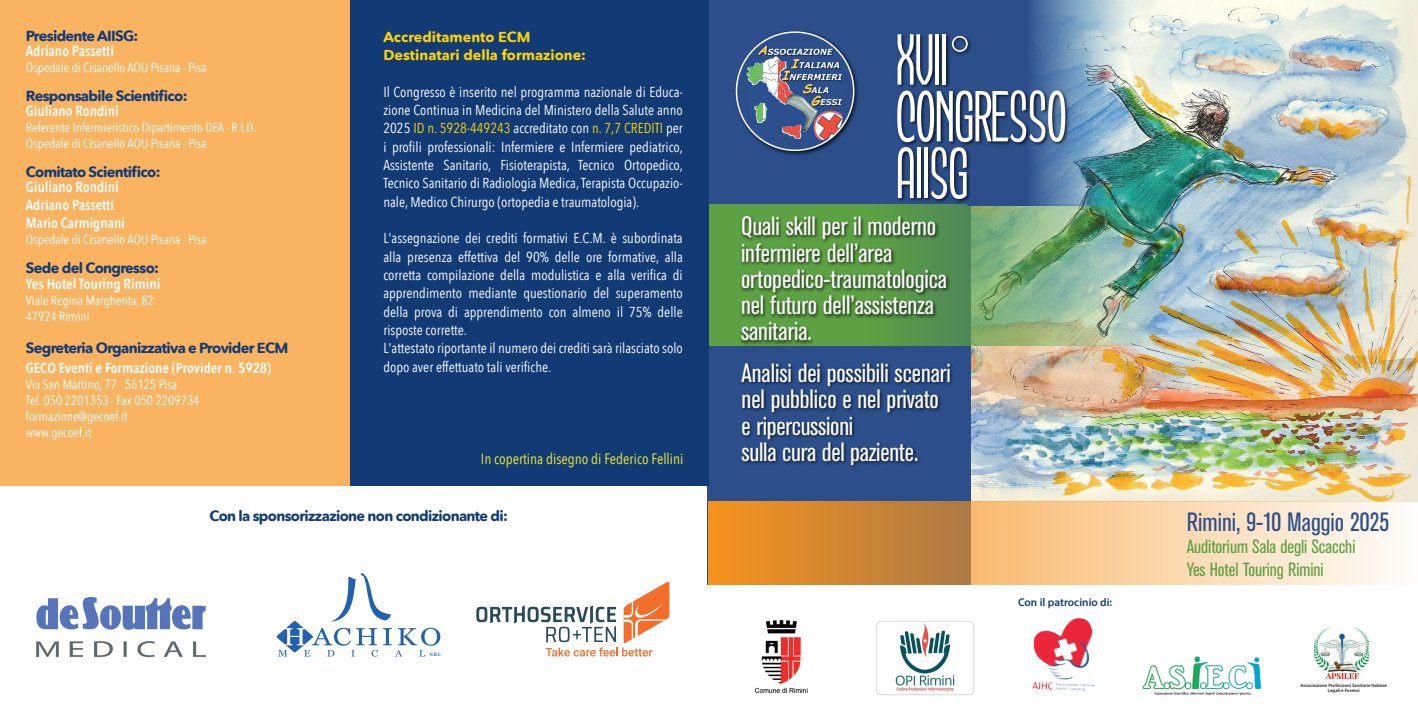
<style>
.page{position:relative;width:1418px;height:709px;background:#fff}
.page>*{position:absolute;margin:0;border:0;box-sizing:border-box;transform-origin:0 0}
.t1{font:71.88px/56.8px "Conseration DEMO";letter-spacing:-.025em;color:#fff}
.t2{font:condensed 26.25px/26.2px "Akzidenz Grotesk BE";letter-spacing:-.005em;color:#fff}
.t3{font:condensed 26.12px "Akzidenz Grotesk BE";color:#2c4f8c}
.t4{font:condensed 19px/22.6px "Akzidenz Grotesk BE";letter-spacing:-.005em;color:#5ca143}
.t5{font:15px "Avenir Next Condensed";color:#f4ed2f}
.t6{font:700 14.62px "Avenir Next Rounded Pro";letter-spacing:-.045em;color:#123b76}
.t7{font:600 14.62px/18.4px "Avenir Next Condensed";color:#fff}
.t8{font:14.38px/18.4px "Avenir Next Condensed";color:#fff;text-align:justify}
.t9{font:700 14.38px/18.4px "Avenir Next Rounded Pro";color:#fed304}
.t10{font:13.38px/16px "Avenir Next Condensed";color:#fff}
.t11{font:13.12px/16px "Avenir Next Condensed";color:#fff}
.t12{font:600 11.25px "Myriad Pro";color:#123b76}
.t13{font:600 5.12px "Minion Pro";color:#2161ae;scale:1.16 1}
.t14{font:600 4.75px/5.8px "Myriad Pro";color:#231f20;text-align:center}
.s1{color:#fed304}
</style>
<div class="page">
<img style="left:971px;top:0;width:446px;height:501px">
<div style="left:708px;top:0;width:263px;height:584px;background:#2c4f8c"></div>
<img style="left:709px;top:204px;width:458px;height:141px">
<img style="left:971px;top:0;width:154px;height:205px">
<img style="left:736px;top:30px;width:123px;height:126px">
<svg style="left:736px;top:32px;width:117px;height:118px"></svg>
<img style="left:742px;top:39px;width:103px;height:104px">
<svg style="left:762px;top:137px;width:68px;height:10px"></svg>
<svg style="left:767px;top:37px;width:56px;height:6px"></svg>
<svg style="left:741px;top:63px;width:9px;height:58px"></svg>
<svg style="left:839px;top:57px;width:10px;height:72px"></svg>
<img style="left:892px;top:20px;width:181px;height:203px">
<img style="left:948px;top:33px;width:26px;height:25px">
<div style="left:951px;top:36px;width:16px;height:16px;border:2px solid #fff;border-radius:50%"></div>
<img style="left:738px;top:210px;width:215px;height:136px">
<svg style="left:708px;top:501px;width:709px;height:83px;background:#f2c896"></svg>
<img style="left:738px;top:356px;width:289px;height:190px">
<img style="left:1032px;top:618px;width:62px;height:74px">
<img style="left:876px;top:620px;width:98px;height:76px">
<img style="left:754px;top:619px;width:54px;height:74px">
<div style="left:0;top:0;width:352px;height:485px;background:#f9b361"></div>
<div style="left:351px;top:0;width:358px;height:485px;background:#123b76"></div>
<svg style="left:276px;top:573px;width:164px;height:83px"></svg>
<img style="left:36px;top:597px;width:170px;height:60px">
<img style="left:1314px;top:627px;width:53px;height:53px">
<img style="left:1142px;top:656px;width:119px;height:39px">
<svg style="left:476px;top:581px;width:193px;height:75px"></svg>
<p class="t6" style="left:26px;top:27px;width:114px">Presidente AIISG:</p>
<p class="t7" style="left:26px;top:41px;width:89px">Adriano Passetti</p>
<p class="t11" style="left:26px;top:59px;width:182px">Ospedale di Cisanello AOU Pisana - Pisa</p>
<p class="t6" style="left:26px;top:87px;width:163px">Responsabile Scientifico:</p>
<p class="t7" style="left:26px;top:101px;width:94px">Giuliano Rondini</p>
<p class="t11" style="left:26px;top:119px;width:231px">Referente Infermieristico Dipartimento DEA - R.I.D.<br>Ospedale di Cisanello AOU Pisana - Pisa</p>
<p class="t6" style="left:26px;top:163px;width:136px">Comitato Scientifico:</p>
<p class="t7" style="left:26px;top:177px;width:101px">Giuliano Rondini<br>Adriano Passetti<br>Mario Carmignani</p>
<p class="t11" style="left:26px;top:231px;width:182px">Ospedale di Cisanello AOU Pisana - Pisa</p>
<p class="t6" style="left:26px;top:259px;width:135px">Sede del Congresso:</p>
<p class="t7" style="left:26px;top:275px;width:136px">Yes Hotel Touring Rimini</p>
<p class="t11" style="left:26px;top:292px;width:129px">Viale Regina Margherita, 82<br>47924 Rimini</p>
<p class="t6" style="left:26px;top:339px;width:264px">Segreteria Organizzativa e Provider ECM</p>
<p class="t7" style="left:26px;top:358px;width:247px">GECO Eventi e Formazione (Provider n. 5928)</p>
<p class="t10" style="left:26px;top:376px;width:175px">Via San Martino, 77 - 56125 Pisa<br>Tel. 050 2201353 - Fax 050 2209734 formazione@gecoef.it<br>www.gecoef.it</p>
<p class="t9" style="left:383px;top:27px;width:204px">Accreditamento ECM<br>Destinatari della formazione:</p>
<p class="t8" style="left:383px;top:82px;width:301px">Il Congresso è inserito nel programma nazionale di Educa&shy;zione Continua in Medicina del Ministero della Salute anno 2025 <span class="s1">ID n. 5928-449243</span> accreditato con <span class="s1">n. 7,7 CREDITI</span> per i profili professionali: Infermiere e Infermiere pediatrico, Assistente Sanitario, Fisioterapista, Tecnico Ortopedico, Tecnico Sanitario di Radiologia Medica, Terapista Occupazio&shy;nale, Medico Chirurgo (ortopedia e traumatologia).</p>
<p class="t8" style="left:383px;top:228px;width:301px;text-align:left">L'assegnazione dei crediti formativi E.C.M. è subordinata alla presenza effettiva del 90% delle ore formative, alla corretta compilazione della modulistica e alla verifica di apprendimento mediante questionario del superamento della prova di apprendimento con almeno il 75% delle risposte corrette.<br>L'attestato riportante il numero dei crediti sarà rilasciato solo dopo aver effettuato tali verifiche.</p>
<p class="t5" style="left:481px;top:446px;width:204px">In copertina disegno di Federico Fellini</p>
<p class="t6" style="left:209px;top:506px;width:300px">Con la sponsorizzazione non condizionante di:</p>
<p class="t13" style="left:430px;top:651px;width:11px">SRL</p>
<h1 class="t1" style="left:895px;top:34px;width:173px">XVII<br>CONGRESSO<br>AIISG</h1>
<h2 class="t2" style="left:741px;top:214px;width:207px">Quali skill per il moderno infermiere dell’area ortopedico-traumatologica nel futuro dell’assistenza sanitaria.</h2>
<h2 class="t2" style="left:741px;top:360px;width:211px">Analisi dei possibili scenari nel pubblico e nel privato e ripercussioni<br>sulla cura del paziente.</h2>
<p class="t12" style="left:1018px;top:596px;width:96px">Con il patrocinio di:</p>
<h3 class="t3" style="left:1186px;top:507px;width:204px">Rimini, 9-10 Maggio 2025</h3>
<h3 class="t4" style="left:1186px;top:536px;width:170px">Auditorium Sala degli Scacchi<br>Yes Hotel Touring Rimini</h3>
<p class="t14" style="left:1300px;top:682px;width:88px">Associazione Professioni Sanitarie Italiane<br>Legali e Forensi</p>
</div>
